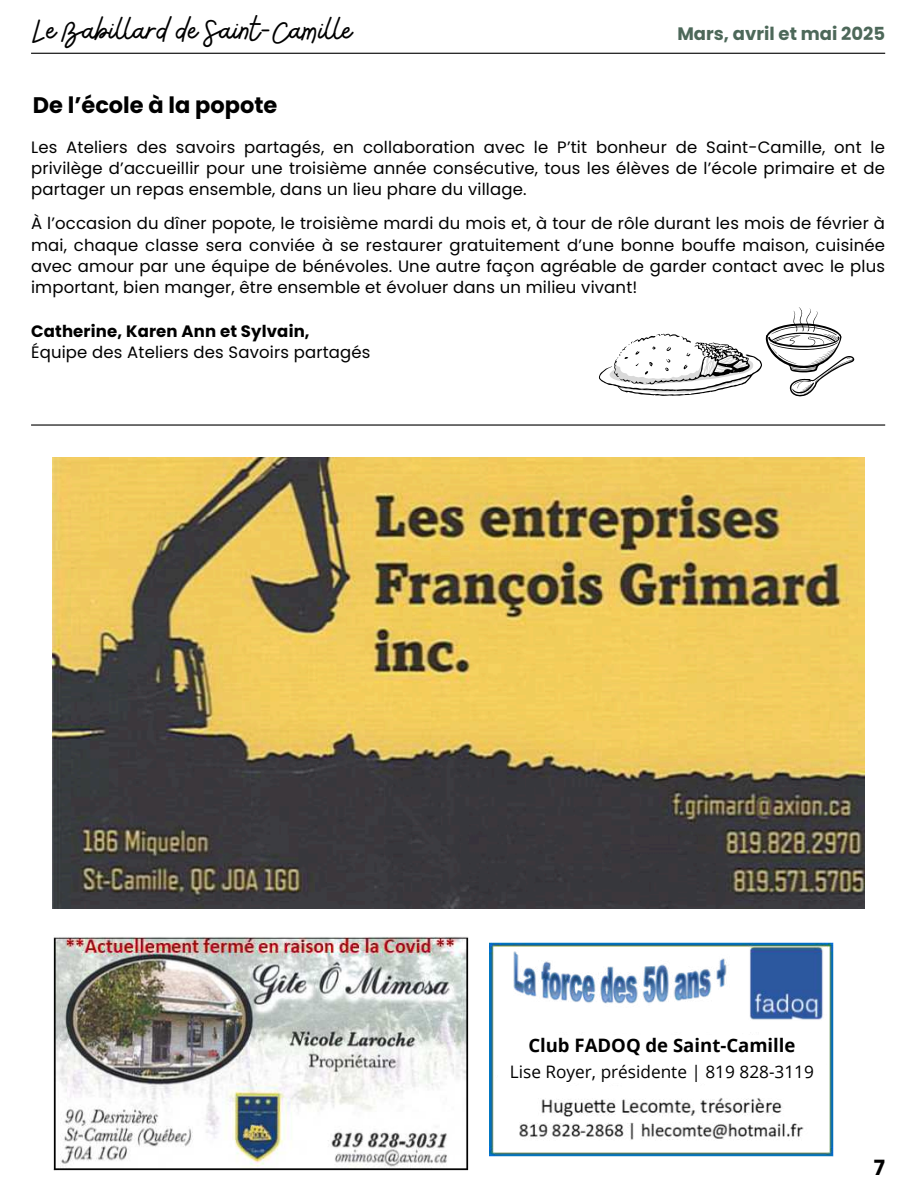
<style>
.page{position:relative;width:918px;height:1188px;background:#fff}
.page>*{position:absolute;margin:0;border:0;box-sizing:border-box;transform-origin:0 0}
.t1{font:36px "Bellaboo";color:#000}
.t2{font:700 22.5px "Poppins";color:#000}
.t3{font:700 21px "Poppins";color:#000}
.t4{font:700 18.6px "Open Sans";color:#000}
.t5{font:700 18px "Poppins";color:#4d6859}
.t6{font:17.25px "Open Sans";color:#000}
.t7{font:16.5px/21.3px "Poppins";letter-spacing:.01em;color:#000;text-align:justify}
.t8{font:700 16.5px "Poppins";letter-spacing:.01em;color:#000}
</style>
<div class="page">
<hr style="left:31px;top:53px;width:854px;height:1px;background:#000">
<hr style="left:31px;top:424px;width:854px;height:2px;background:#000">
<img style="left:52px;top:457px;width:812px;height:451px">
<img style="left:53px;top:936px;width:415px;height:234px">
<img style="left:489px;top:942px;width:344px;height:215px">
<div style="left:498px;top:1035px;width:328px;height:48px;background:#fff"></div>
<svg style="left:599px;top:307px;width:255px;height:90px"></svg>
<h1 class="t1" style="left:34px;top:12px;width:320px">Le Babillard de Saint-Camille</h1>
<p class="t5" style="left:677px;top:23px;width:209px">Mars, avril et mai 2025</p>
<h2 class="t2" style="left:33px;top:92px;width:246px">De l’école à la popote</h2>
<p class="t7" style="left:31px;top:136px;width:855px">Les Ateliers des savoirs partagés, en collaboration avec le P’tit bonheur de Saint-Camille, ont le privilège d’accueillir pour une troisième année consécutive, tous les élèves de l’école primaire et de partager un repas ensemble, dans un lieu phare du village.</p>
<p class="t7" style="left:31px;top:213px;width:855px">À l’occasion du dîner popote, le troisième mardi du mois et, à tour de rôle durant les mois de février à mai, chaque classe sera conviée à se restaurer gratuitement d’une bonne bouffe maison, cuisinée avec amour par une équipe de bénévoles. Une autre façon agréable de garder contact avec le plus important, bien manger, être ensemble et évoluer dans un milieu vivant!</p>
<p class="t8" style="left:31px;top:321px;width:280px">Catherine, Karen Ann et Sylvain,</p>
<p class="t7" style="left:31px;top:342px;width:341px">Équipe des Ateliers des Savoirs partagés</p>
<p class="t4" style="left:528px;top:1032px;width:269px">Club FADOQ de Saint-Camille</p>
<p class="t6" style="left:510px;top:1060px;width:306px">Lise Royer, présidente | 819 828-3119</p>
<p class="t3" style="left:874px;top:1155px;width:13px">7</p>
</div>
